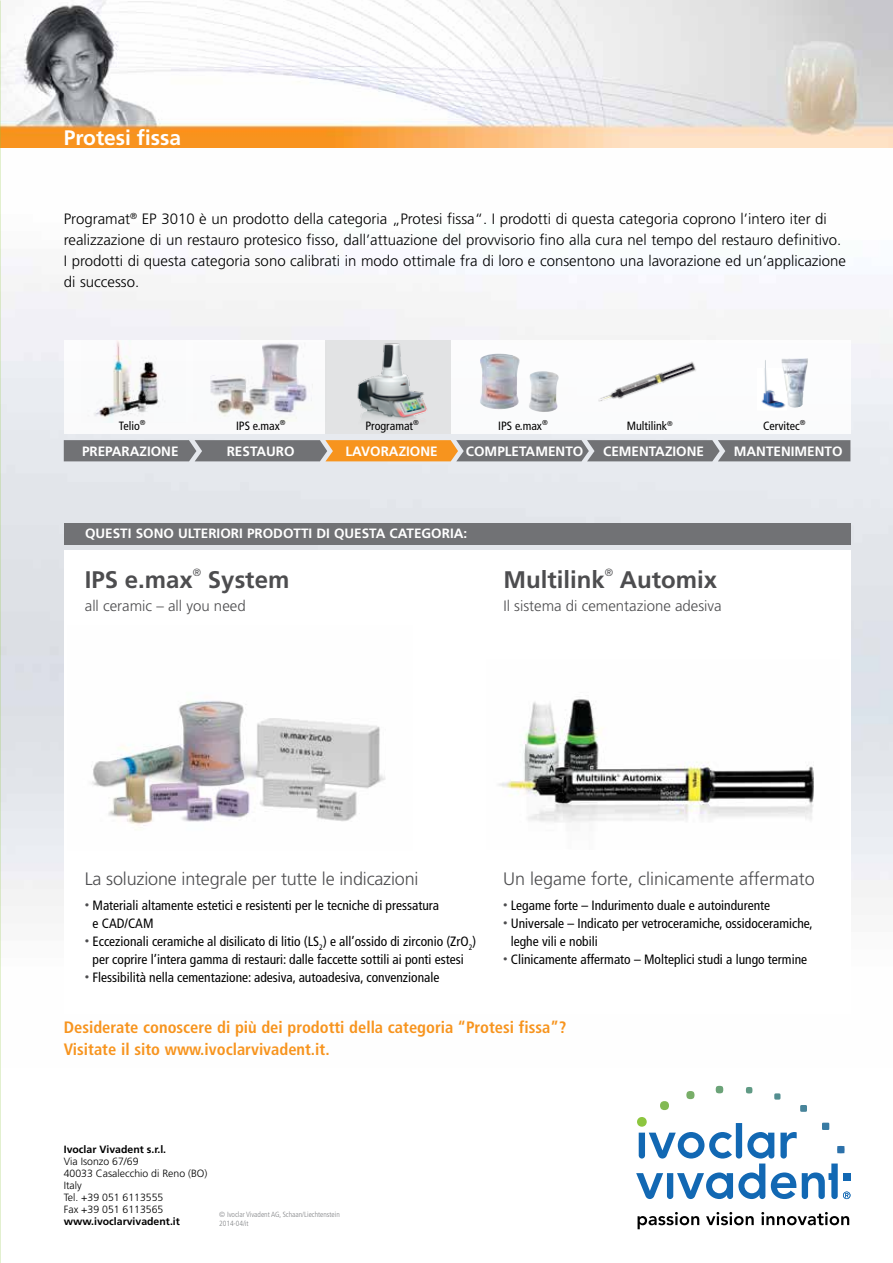
<style>
.page{position:relative;width:893px;height:1263px;background:#fff}
.page>*{position:absolute;margin:0;border:0;box-sizing:border-box;transform-origin:0 0}
.t1{font:700 24px "Frutiger";color:#4d4d4f}
.t2{font:700 21px "Frutiger";color:#fff}
.t3{font:300 18px "Frutiger";letter-spacing:-.01em;color:#4d4d4f}
.t4{font:700 condensed 16.5px/22.5px "Frutiger";color:#f7941e}
.t5{font:300 15px/21px "Frutiger";color:#000}
.t6{font:300 15px "Frutiger";color:#4d4d4f}
.t7{font:condensed 13.5px/18px "Frutiger";color:#000}
.t8{font:700 13.5px "Frutiger";color:#fff}
.t9{font:condensed 12px "Frutiger";color:#000}
.t10{font:300 10.5px/12px "Frutiger";color:#000}
.t11{font:700 10.5px "Frutiger";color:#000}
.t12{font:300 10.5px "Frutiger";color:#4d4d4f}
.t13{font:300 condensed 7.5px/9px "Frutiger";color:#808285}
.s1{font-size:9px;color:#4d4d4f}
</style>
<div class="page">
<img style="left:0;top:0;width:1px;height:1263px">
<svg style="left:636px;top:1086px;width:214px;height:113px"></svg>
<svg style="left:638px;top:1212px;width:61px;height:17px"></svg>
<svg style="left:706px;top:1212px;width:48px;height:13px"></svg>
<svg style="left:761px;top:1212px;width:88px;height:13px"></svg>
<img style="left:0;top:0;width:893px;height:148px">
<div style="left:64px;top:523px;width:786px;height:21px;background:#717275"></div>
<img style="left:88px;top:692px;width:298px;height:139px">
<img style="left:498px;top:699px;width:316px;height:124px">
<svg style="left:64px;top:440px;width:786px;height:21px;background:#8b7c6c"></svg>
<img style="left:598px;top:361px;width:99px;height:41px">
<div style="left:326px;top:340px;width:125px;height:94px;background:#e2e3e4"></div>
<img style="left:761px;top:360px;width:20px;height:48px">
<img style="left:781px;top:358px;width:27px;height:50px">
<img style="left:480px;top:354px;width:78px;height:58px">
<img style="left:344px;top:325px;width:93px;height:110px">
<img style="left:210px;top:342px;width:116px;height:79px">
<img style="left:88px;top:340px;width:78px;height:82px">
<h2 class="t2" style="left:64px;top:125px;width:119px">PROTESI FISSA</h2>
<p class="t5" style="left:64px;top:208px;width:784px">Programat<sup>®</sup> EP 3010 è un prodotto della categoria „Protesi fissa“. I prodotti di questa categoria coprono l’intero iter di realizzazione di un restauro protesico fisso, dall’attuazione del provvisorio fino alla cura nel tempo del restauro definitivo.<br>I prodotti di questa categoria sono calibrati in modo ottimale fra di loro e consentono una lavorazione ed un’applicazione di successo.</p>
<p class="t9" style="left:119px;top:419px;width:28px">Telio<sup>®</sup></p>
<p class="t9" style="left:498px;top:419px;width:51px">IPS e.max<sup>®</sup></p>
<p class="t9" style="left:236px;top:419px;width:51px">IPS e.max<sup>®</sup></p>
<p class="t9" style="left:365px;top:419px;width:55px">Programat<sup>®</sup></p>
<p class="t9" style="left:627px;top:419px;width:48px">Multilink<sup>®</sup></p>
<p class="t9" style="left:763px;top:419px;width:44px">Cervitec<sup>®</sup></p>
<p class="t8" style="left:82px;top:443px;width:98px">PREPARAZIONE</p>
<p class="t8" style="left:227px;top:443px;width:69px">RESTAURO</p>
<p class="t8" style="left:345px;top:443px;width:94px">LAVORAZIONE</p>
<p class="t8" style="left:466px;top:443px;width:119px">COMPLETAMENTO</p>
<p class="t8" style="left:603px;top:443px;width:102px">CEMENTAZIONE</p>
<p class="t8" style="left:734px;top:443px;width:110px">MANTENIMENTO</p>
<p class="t8" style="left:85px;top:526px;width:384px">QUESTI SONO ULTERIORI PRODOTTI DI QUESTA CATEGORIA:</p>
<h1 class="t1" style="left:85px;top:565px;width:110px">IPS E.MAX</h1>
<p class="t12" style="left:193px;top:566px;width:10px">®</p>
<h1 class="t1" style="left:208px;top:565px;width:83px">SYSTEM</h1>
<p class="t6" style="left:85px;top:597px;width:162px">all ceramic – all you need</p>
<h1 class="t1" style="left:503px;top:566px;width:103px">MULTILINK</h1>
<p class="t12" style="left:605px;top:567px;width:10px">®</p>
<h1 class="t1" style="left:620px;top:566px;width:99px">AUTOMIX</h1>
<p class="t6" style="left:503px;top:598px;width:220px">Il sistema di cementazione adesiva</p>
<h3 class="t3" style="left:85px;top:869px;width:335px">La soluzione integrale per tutte le indicazioni</h3>
<p class="t7" style="left:93px;top:896px;width:348px;text-indent:-8px"><span class="s1">•</span> Materiali altamente estetici e resistenti per le tecniche di pressatura e CAD/CAM</p>
<p class="t7" style="left:85px;top:932px;width:393px;text-align:center"><span class="s1">•</span> Eccezionali ceramiche al disilicato di litio (LS<sub>2</sub>) e all’ossido di zirconio (ZrO<sub>2</sub>) per coprire l’intera gamma di restauri: dalle faccette sottili ai ponti estesi</p>
<p class="t7" style="left:85px;top:968px;width:356px"><span class="s1">•</span> Flessibilità nella cementazione: adesiva, autoadesiva, convenzionale</p>
<h3 class="t3" style="left:503px;top:869px;width:313px">Un legame forte, clinicamente affermato</h3>
<p class="t7" style="left:503px;top:896px;width:269px"><span class="s1">•</span> Legame forte – Indurimento duale e autoindurente</p>
<p class="t7" style="left:511px;top:914px;width:303px;text-indent:-8px"><span class="s1">•</span> Universale – Indicato per vetroceramiche, ossidoceramiche, leghe vili e nobili</p>
<p class="t7" style="left:503px;top:950px;width:306px"><span class="s1">•</span> Clinicamente affermato – Molteplici studi a lungo termine</p>
<p class="t4" style="left:64px;top:1016px;width:504px">Desiderate conoscere di più dei prodotti della categoria “Protesi fissa”?<br>Visitate il sito www.ivoclarvivadent.it.</p>
<p class="t11" style="left:64px;top:1143px;width:104px">IVOCLAR VIVADENT S.R.L.</p>
<p class="t10" style="left:64px;top:1156px;width:145px">Via Isonzo 67/69<br>40033 Casalecchio di Reno (BO)<br>Italy<br>Tel. +39 051 6113555<br>Fax +39 051 6113565</p>
<p class="t11" style="left:64px;top:1215px;width:118px">WWW.IVOCLARVIVADENT.IT</p>
<p class="t13" style="left:219px;top:1210px;width:122px">© Ivoclar Vivadent AG, Schaan/Liechtenstein<br>2014-04/it</p>
</div>
